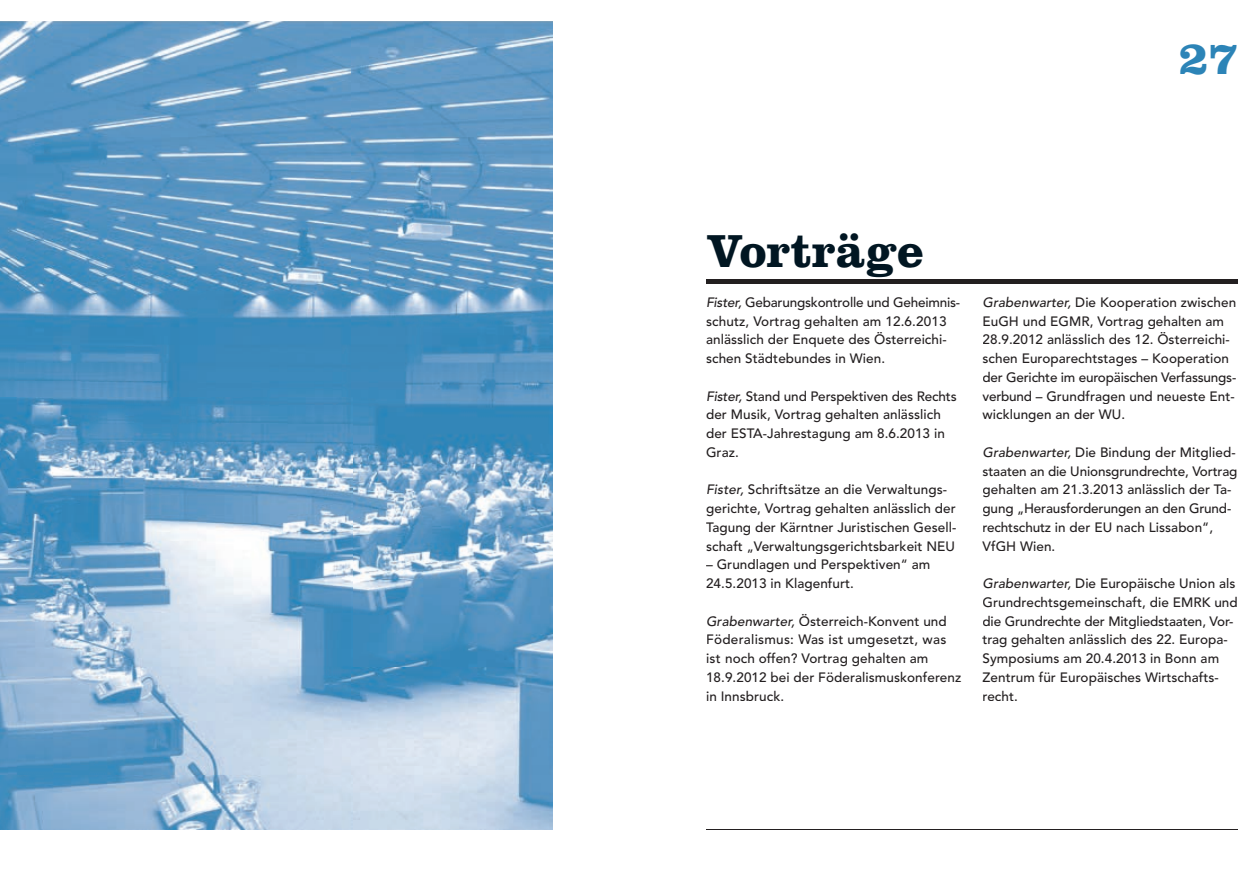
<style>
.page{position:relative;width:1259px;height:893px;background:#fff}
.page>*{position:absolute;margin:0;border:0;box-sizing:border-box;transform-origin:0 0}
.t1{font:700 48px "Clarendon";color:#011622}
.t2{font:700 48px "Clarendon";color:#2c84b7}
.t3{font:500 13.5px/18.8px "Avenir";letter-spacing:.005em;color:#231f20}
.s1{font-style:italic}
</style>
<div class="page">
<hr style="left:706px;top:829px;width:531px;height:1px;background:#231f20">
<div style="left:706px;top:279px;width:531px;height:5px;background:#231f20"></div>
<img style="left:0;top:21px;width:553px;height:808px">
<h1 class="t2" style="left:1179px;top:29px;width:60px">27</h1>
<h1 class="t1" style="left:706px;top:222px;width:219px">Vorträge</h1>
<p class="t3" style="left:706px;top:293px;width:255px"><span class="s1">Fister,</span> Gebarungskontrolle und Geheimnis&shy;schutz, Vortrag gehalten am 12.6.2013 anlässlich der Enquete des Österreichi&shy;schen Städtebundes in Wien.</p>
<p class="t3" style="left:706px;top:387px;width:252px"><span class="s1">Fister,</span> Stand und Perspektiven des Rechts der Musik, Vortrag gehalten anlässlich der ESTA-Jahrestagung am 8.6.2013 in<br>Graz.</p>
<p class="t3" style="left:706px;top:481px;width:252px"><span class="s1">Fister,</span> Schriftsätze an die Verwaltungs&shy;gerichte, Vortrag gehalten anlässlich der Tagung der Kärntner Juristischen Gesell&shy;schaft „Verwaltungsgerichtsbarkeit NEU</p>
<p class="t3" style="left:706px;top:556px;width:226px">– Grundlagen und Perspektiven“ am<br>24.5.2013 in Klagenfurt.</p>
<p class="t3" style="left:706px;top:612px;width:257px"><span class="s1">Grabenwarter,</span> Österreich-Konvent und Föderalismus: Was ist umgesetzt, was ist noch offen? Vortrag gehalten am 18.9.2012 bei der Föderalismuskonferenz in Innsbruck.</p>
<p class="t3" style="left:982px;top:293px;width:255px"><span class="s1">Grabenwarter,</span> Die Kooperation zwischen EuGH und EGMR, Vortrag gehalten am 28.9.2012 anlässlich des 12. Österreichi&shy;schen Europarechtstages – Kooperation der Gerichte im europäischen Verfassungs&shy;verbund – Grundfragen und neueste Ent&shy;wicklungen an der WU.</p>
<p class="t3" style="left:982px;top:443px;width:256px"><span class="s1">Grabenwarter,</span> Die Bindung der Mitglied&shy;staaten an die Unionsgrundrechte, Vortrag gehalten am 21.3.2013 anlässlich der Ta&shy;gung „Herausforderungen an den Grund&shy;rechtschutz in der EU nach Lissabon“, VfGH Wien.</p>
<p class="t3" style="left:982px;top:574px;width:257px"><span class="s1">Grabenwarter,</span> Die Europäische Union als Grundrechtsgemeinschaft, die EMRK und die Grundrechte der Mitgliedstaaten, Vor&shy;trag gehalten anlässlich des 22. Europa-Symposiums am 20.4.2013 in Bonn am Zentrum für Europäisches Wirtschafts&shy;recht.</p>
</div>
